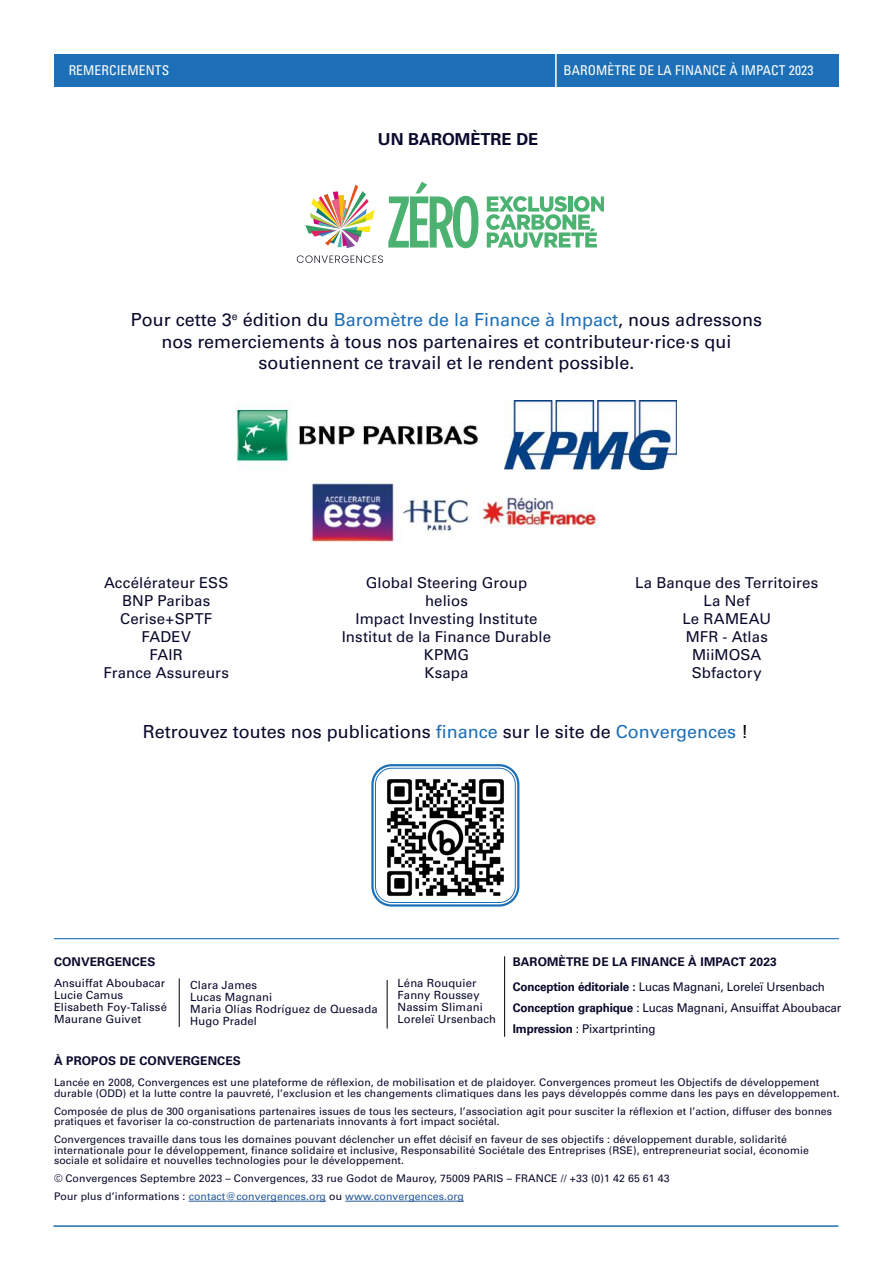
<style>
.page{position:relative;width:893px;height:1263px;background:#fff}
.page>*{position:absolute;margin:0;border:0;box-sizing:border-box;transform-origin:0 0}
.t1{font:18px/21.6px "Univers LT 55 Rm";color:#09092c;text-align:center}
.t2{font:16.5px "Univers LT 65 Bd";color:#09092c}
.t3{font:15px/18px "Univers LT 55 Rm";letter-spacing:.01em;color:#09092c;text-align:center}
.t4{font:13.5px "Univers LT 57 Cn";letter-spacing:.01em;color:#fff}
.t5{font:12px/21px "Univers LT 55 Rm";letter-spacing:-.01em;color:#09092c}
.t6{font:12px "Univers LT 65 Bd";letter-spacing:.01em;color:#09092c}
.t7{font:11.25px/12px "Univers LT 55 Rm";letter-spacing:.01em;color:#09092c}
.t8{font:10.5px/10.5px "Univers LT 55 Rm";letter-spacing:.01em;color:#09092c}
.s1{color:#1d6fb7}
.s2{color:#000}
.s3{font-family:"Univers LT 65 Bd"}
.s4{color:#265a9b}
</style>
<div class="page">
<hr style="left:53px;top:1225px;width:785px;height:2px;background:#1d70b7">
<div style="left:54px;top:54px;width:785px;height:32px;background:#1d70b7"></div>
<hr style="left:555px;top:51px;width:2px;height:38px;background:#fff">
<hr style="left:189px;top:1201px;width:137px;height:1px;background:#265a9b">
<hr style="left:345px;top:1201px;width:119px;height:1px;background:#265a9b">
<hr style="left:54px;top:938px;width:785px;height:1px;background:#1d70b7">
<img style="left:305px;top:185px;width:69px;height:63px">
<svg style="left:297px;top:255px;width:86px;height:8px"></svg>
<svg style="left:486px;top:196px;width:118px;height:52px"></svg>
<svg style="left:388px;top:182px;width:90px;height:66px"></svg>
<hr style="left:504px;top:956px;width:1px;height:81px;background:#000">
<img style="left:374px;top:766px;width:143px;height:138px">
<div style="left:371px;top:764px;width:148px;height:143px;border:2px solid #1d6fb7;border-radius:19px"></div>
<div style="left:375px;top:768px;width:141px;height:135px;border:1px solid #1d6fb7;border-radius:16px"></div>
<hr style="left:387px;top:980px;width:1px;height:48px;background:#000">
<hr style="left:179px;top:978px;width:1px;height:49px;background:#000">
<img style="left:311px;top:481px;width:286px;height:61px">
<img style="left:505px;top:400px;width:171px;height:69px">
<img style="left:235px;top:405px;width:243px;height:63px">
<p class="t4" style="left:69px;top:62px;width:102px">REMERCIEMENTS</p>
<p class="t4" style="left:563px;top:62px;width:251px">BAROMÈTRE DE LA FINANCE À IMPACT 2023</p>
<h2 class="t2" style="left:378px;top:130px;width:162px">UN BAROMÈTRE DE</h2>
<h1 class="t1" style="left:131px;top:309px;width:632px">Pour cette 3<sup>e</sup> édition du <span class="s1">Baromètre de la Finance à Impact</span>, nous adressons nos remerciements à tous nos partenaires et contributeur·rice·s qui soutiennent ce travail et le rendent possible.</h1>
<h3 class="t3" style="left:103px;top:574px;width:127px">Accélérateur ESS<br>BNP Paribas<br>Cerise+SPTF<br>FADEV<br>FAIR<br>France Assureurs</h3>
<h3 class="t3" style="left:342px;top:574px;width:211px">Global Steering Group<br>helios<br>Impact Investing Institute<br>Institut de la Finance Durable<br>KPMG<br>Ksapa</h3>
<h3 class="t3" style="left:635px;top:574px;width:185px">La Banque des Territoires<br>La Nef<br>Le RAMEAU<br>MFR - Atlas<br>MiiMOSA<br>Sbfactory</h3>
<h1 class="t1" style="left:143px;top:721px;width:607px">Retrouvez toutes nos publications <span class="s1">finance</span> sur le site de <span class="s1">Convergences</span> <span class="s2">!</span></h1>
<p class="t6" style="left:54px;top:955px;width:103px">CONVERGENCES</p>
<p class="t6" style="left:513px;top:955px;width:266px">BAROMÈTRE DE LA FINANCE À IMPACT 2023</p>
<p class="t7" style="left:54px;top:977px;width:114px">Ansuiffat Aboubacar<br>Lucie Camus<br>Elisabeth Foy-Talissé<br>Maurane Guivet</p>
<p class="t7" style="left:190px;top:979px;width:189px">Clara James<br>Lucas Magnani<br>Maria Olías Rodríguez de Quesada<br>Hugo Pradel</p>
<p class="t7" style="left:398px;top:977px;width:100px">Léna Rouquier<br>Fanny Roussey<br>Nassim Slimani<br>Loreleï Ursenbach</p>
<p class="t5" style="left:513px;top:976px;width:330px"><span class="s3">Conception éditoriale :</span> Lucas Magnani, Loreleï Ursenbach<br><span class="s3">Conception graphique</span> : Lucas Magnani, Ansuiffat Aboubacar<br><span class="s3">Impression</span> : Pixartprinting</p>
<p class="t6" style="left:54px;top:1054px;width:188px">À PROPOS DE CONVERGENCES</p>
<p class="t8" style="left:54px;top:1077px;width:787px">Lancée en 2008, Convergences est une plateforme de réflexion, de mobilisation et de plaidoyer. Convergences promeut les Objectifs de développement durable (ODD) et la lutte contre la pauvreté, l’exclusion et les changements climatiques dans les pays développés comme dans les pays en développement.</p>
<p class="t8" style="left:54px;top:1106px;width:780px">Composée de plus de 300 organisations partenaires issues de tous les secteurs, l’association agit pour susciter la réflexion et l’action, diffuser des bonnes pratiques et favoriser la co-construction de partenariats innovants à fort impact sociétal.</p>
<p class="t8" style="left:54px;top:1134px;width:756px">Convergences travaille dans tous les domaines pouvant déclencher un effet décisif en faveur de ses objectifs : développement durable, solidarité internationale pour le développement, finance solidaire et inclusive, Responsabilité Sociétale des Entreprises (RSE), entrepreneuriat social, économie sociale et solidaire et nouvelles technologies pour le développement.</p>
<p class="t8" style="left:54px;top:1170px;width:617px;line-height:18px">© Convergences Septembre 2023 – Convergences, 33 rue Godot de Mauroy, 75009 PARIS – FRANCE // +33 (0)1 42 65 61 43<br>Pour plus d’informations : <span class="s4">contact@convergences.org</span> ou <span class="s4">www.convergences.org</span></p>
</div>
